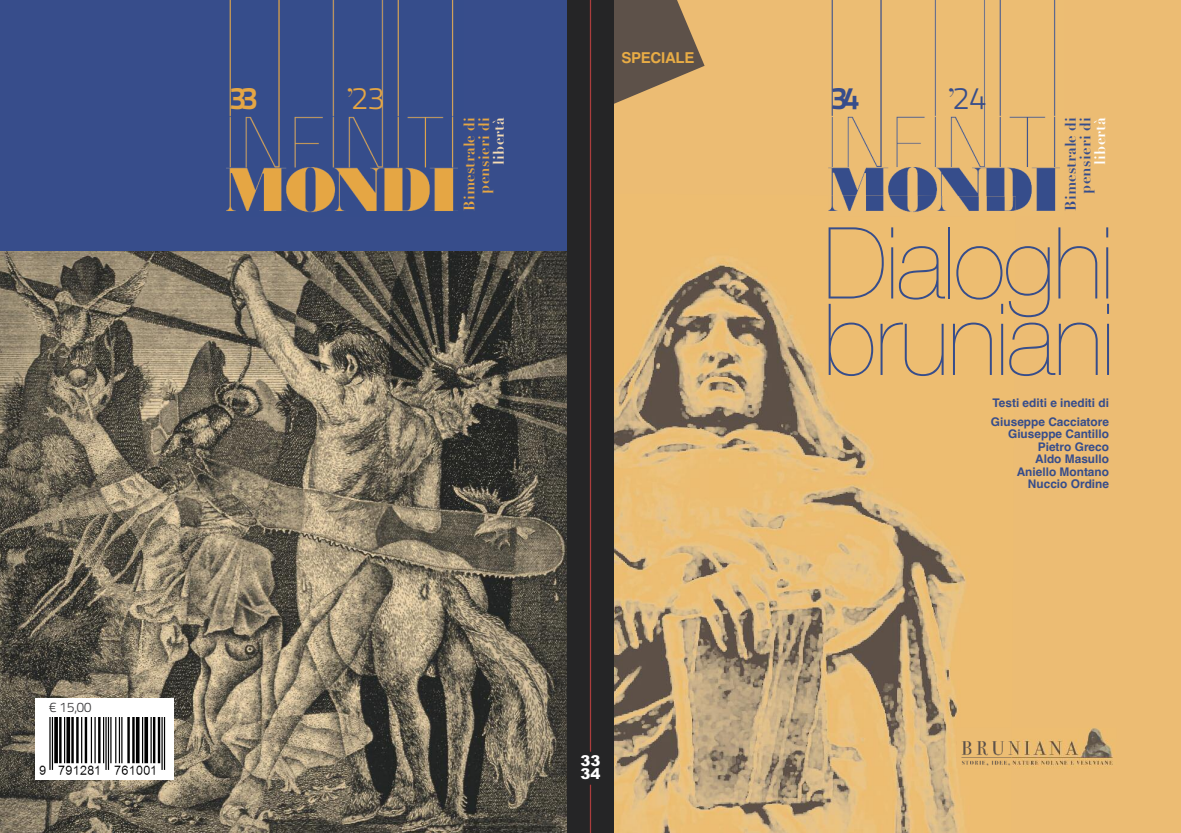
<style>
.page{position:relative;width:1181px;height:833px;background:#fff}
.page>*{position:absolute;margin:0;border:0;box-sizing:border-box;transform-origin:0 0}
.t1{font:200 99.62px/76.4px "Helvetica Neue";letter-spacing:-.02em;color:#374d8b}
.t2{font:31.25px "Titillium Text 22 L 250 wt";color:#e5a644}
.t3{font:31.25px "Titillium Text 22 L 250 wt";color:#374d8b}
.t4{font:31.25px "Titillium Text 22 L 800 wt";color:#e5a644}
.t5{font:31.25px "Titillium Text 22 L 800 wt";color:#374d8b}
.t6{font:700 15px/14.6px "Didot";letter-spacing:.01em;color:#e5a644;text-align:right}
.t7{font:700 15px/14.6px "Didot";letter-spacing:.01em;color:#374d8b;text-align:right}
.t8{font:700 15px "Helvetica";letter-spacing:-.02em;color:#e8ac45}
.t9{font:700 15px "Didot";letter-spacing:.02em;color:#f5dcb4}
.t10{font:700 15px "Didot";letter-spacing:.02em;color:#fff}
.t11{font:900 15px/13px "Arial";color:#fff}
.t12{font:13.75px "Titillium Text 22 L 250 wt";color:#39383a}
.t13{font:700 11.88px/12.5px "Helvetica";color:#374d8b}
.s1{font-family:"Didot"}
</style>
<div class="page">
<div style="left:0;top:0;width:567px;height:833px;background:#374d8b"></div>
<img style="left:0;top:251px;width:567px;height:582px">
<img style="left:227px;top:0;width:231px;height:213px">
<div style="left:614px;top:0;width:567px;height:833px;background:#ecbc73"></div>
<img style="left:614px;top:257px;width:353px;height:576px">
<img style="left:828px;top:0;width:232px;height:211px">
<img style="left:828px;top:195px;width:188px;height:18px">
<img style="left:956px;top:727px;width:157px;height:41px">
<svg style="left:614px;top:0;width:90px;height:104px"></svg>
<div style="left:567px;top:0;width:47px;height:833px;background:#252526"></div>
<hr style="left:590px;top:0;width:1px;height:751px;background:#ab3d3d">
<hr style="left:590px;top:784px;width:1px;height:49px;background:#ab3d3d">
<div style="left:35px;top:698px;width:139px;height:81px;background:#fff"></div>
<img style="left:39px;top:717px;width:127px;height:58px">
<p class="t12" style="left:49px;top:702px;width:44px">€ 15,00</p>
<p class="t8" style="left:621px;top:49px;width:74px">SPECIALE</p>
<h2 class="t4" style="left:229px;top:87px;width:30px">33</h2>
<h2 class="t3" style="left:947px;top:88px;width:40px"><span class="s1">’</span>24</h2>
<h2 class="t2" style="left:346px;top:87px;width:40px"><span class="s1">’</span>23</h2>
<h2 class="t5" style="left:831px;top:87px;width:30px">34</h2>
<p class="t6" style="left:462px;top:210px;width:95px;rotate:-90deg">Bimestrale di pensieri di</p>
<p class="t9" style="left:489px;top:165px;width:49px;rotate:-90deg">libertà</p>
<p class="t7" style="left:1063px;top:211px;width:95px;rotate:-90deg">Bimestrale di pensieri di</p>
<p class="t10" style="left:1090px;top:165px;width:49px;rotate:-90deg">libertà</p>
<h1 class="t1" style="left:823px;top:224px;width:293px">Dialoghi bruniani</h1>
<p class="t11" style="left:580px;top:755px;width:22px">33<br>34</p>
<p class="t13" style="left:991px;top:393px;width:120px;line-height:18.8px">Testi editi e inediti di<br>Giuseppe Cacciatore</p>
<p class="t13" style="left:1008px;top:428px;width:102px;text-align:right">Giuseppe Cantillo<br>Pietro Greco<br>Aldo Masullo<br>Aniello Montano<br>Nuccio Ordine</p>
</div>
